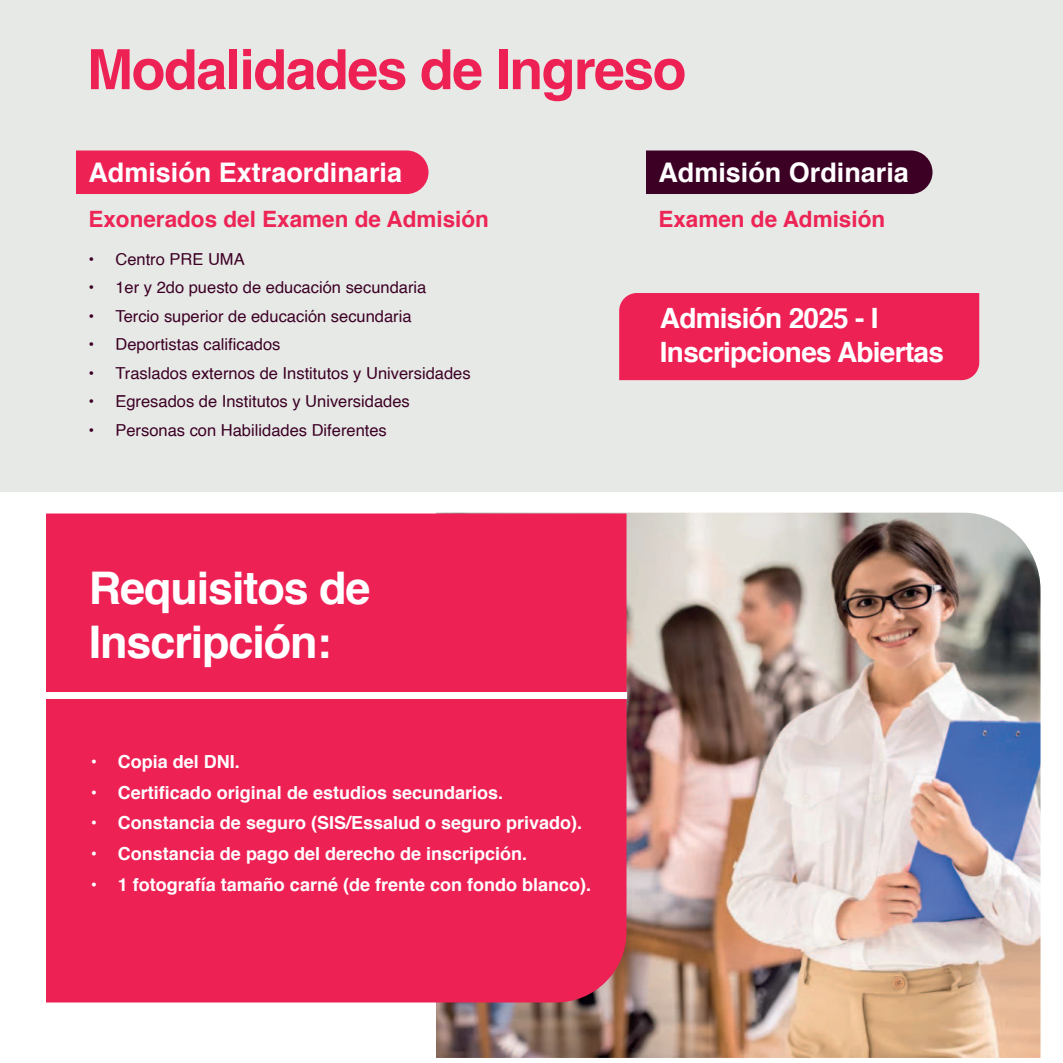
<style>
.page{position:relative;width:1063px;height:1063px;background:#fff}
.page>*{position:absolute;margin:0;border:0;box-sizing:border-box;transform-origin:0 0}
.t1{font:700 55.5px "Helvetica";letter-spacing:-.03em;color:#ee2155}
.t2{font:700 45px/54px "Helvetica";letter-spacing:-.025em;color:#fff}
.t3{font:700 27.9px/33.6px "Helvetica";letter-spacing:-.025em;color:#fff}
.t4{font:700 27px "Helvetica";color:#fff}
.t5{font:700 22.5px "Helvetica";color:#ed2556}
.t6{font:700 18px/30.8px "Helvetica";color:#fff}
.t7{font:16.5px "Helvetica";color:#3c0024}
</style>
<div class="page">
<div style="left:0;top:0;width:1063px;height:494px;background:#e7e9e7"></div>
<div style="left:0;top:493px;width:1063px;height:570px;background:#fff"></div>
<div style="left:619px;top:293px;width:360px;height:87px;background:#ee2155"></div>
<img style="left:436px;top:513px;width:605px;height:545px">
<div style="left:46px;top:514px;width:581px;height:489px;background:#ee2155"></div>
<div style="left:76px;top:151px;width:353px;height:43px;background:#ee2155"></div>
<div style="left:646px;top:151px;width:287px;height:43px;background:#3c0024"></div>
<div style="left:46px;top:692px;width:581px;height:6px;background:#fff"></div>
<h1 class="t1" style="left:87px;top:48px;width:601px">Modalidades de Ingreso</h1>
<h3 class="t4" style="left:88px;top:162px;width:315px">AdmisiÛn Extraordinaria</h3>
<h3 class="t5" style="left:88px;top:210px;width:402px">Exonerados del Examen de AdmisiÛn</h3>
<p class="t7" style="left:88px;top:253px;width:7px">ï</p>
<p class="t7" style="left:115px;top:253px;width:131px">Centro PRE UMA</p>
<p class="t7" style="left:88px;top:281px;width:7px">ï</p>
<p class="t7" style="left:115px;top:281px;width:312px">1er y 2do puesto de educaciÛn secundaria</p>
<p class="t7" style="left:88px;top:310px;width:7px">ï</p>
<p class="t7" style="left:115px;top:310px;width:298px">Tercio superior de educaciÛn secundaria</p>
<p class="t7" style="left:88px;top:338px;width:7px">ï</p>
<p class="t7" style="left:115px;top:338px;width:167px">Deportistas calificados</p>
<p class="t7" style="left:88px;top:367px;width:7px">ï</p>
<p class="t7" style="left:115px;top:367px;width:357px">Traslados externos de Institutos y Universidades</p>
<p class="t7" style="left:88px;top:395px;width:7px">ï</p>
<p class="t7" style="left:115px;top:395px;width:296px">Egresados de Institutos y Universidades</p>
<p class="t7" style="left:88px;top:424px;width:7px">ï</p>
<p class="t7" style="left:115px;top:424px;width:273px">Personas con Habilidades Diferentes</p>
<h2 class="t2" style="left:89px;top:565px;width:283px">Requisitos de<br>InscripciÛn:</h2>
<p class="t6" style="left:91px;top:748px;width:502px">ï Copia del DNI.<br>ï Certificado original de estudios secundarios.<br>ï Constancia de seguro (SIS/Essalud o seguro privado). ï Constancia de pago del derecho de inscripciÛn.<br>ï 1 fotografÌa tamaÒo carnÈ (de frente con fondo blanco).</p>
<h3 class="t4" style="left:658px;top:162px;width:252px">AdmisiÛn Ordinaria</h3>
<h3 class="t5" style="left:658px;top:210px;width:228px">Examen de AdmisiÛn</h3>
<h3 class="t3" style="left:660px;top:304px;width:286px">AdmisiÛn 2025 - I<br>Inscripciones Abiertas</h3>
</div>
